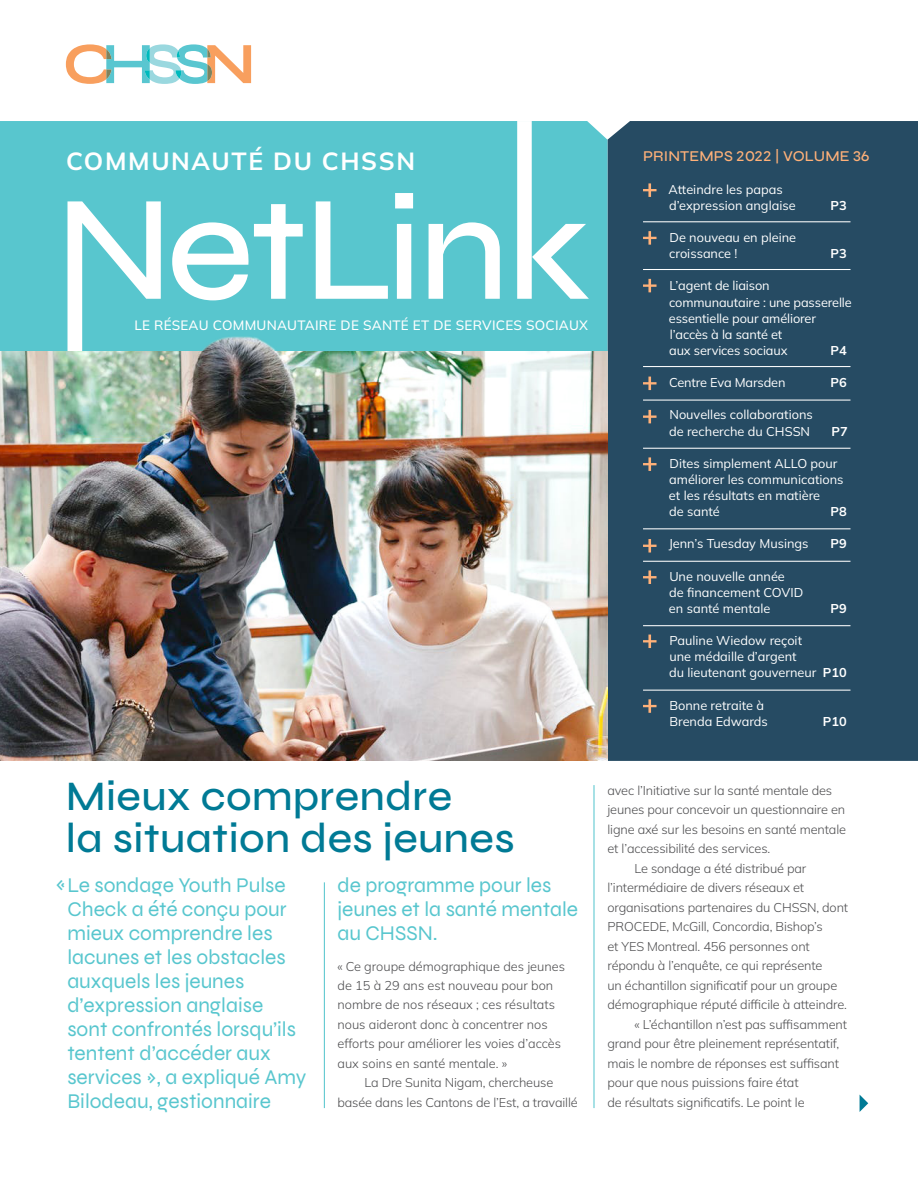
<style>
.page{position:relative;width:918px;height:1188px;background:#fff}
.page>*{position:absolute;margin:0;border:0;box-sizing:border-box;transform-origin:0 0}
.t1{font:500 42px/42px "Syne";letter-spacing:.01em;color:#007a95}
.t2{font:700 24.75px "Mulish";letter-spacing:.065em;color:#fff}
.t3{font:21px/24px "Syne";color:#58c6ce}
.t4{font:500 15px "Syne";letter-spacing:.01em;color:#ffb179}
.t5{font:500 13.5px "Mulish";letter-spacing:.02em;color:#fff}
.t6{font:300 12.75px/19.5px "Mulish";letter-spacing:-.01em;color:#4d4d4f}
.t7{font:12.75px/16.2px "Mulish";color:#fff}
.t8{font:700 12.75px "Mulish";color:#fff}
.s1{font-weight:700}
</style>
<div class="page">
<div style="left:608px;top:121px;width:310px;height:640px;background:#264b63"></div>
<div style="left:0;top:121px;width:608px;height:203px;background:#58c6ce"></div>
<svg style="left:68px;top:121px;width:521px;height:203px;fill:#58c6ce"></svg>
<hr style="left:324px;top:882px;width:1px;height:226px;background:#58c6ce">
<hr style="left:593px;top:785px;width:2px;height:323px;background:#58c6ce">
<svg style="left:643px;top:183px;width:14px;height:14px"></svg>
<svg style="left:643px;top:231px;width:14px;height:14px"></svg>
<svg style="left:643px;top:279px;width:14px;height:13px"></svg>
<svg style="left:643px;top:377px;width:14px;height:13px"></svg>
<svg style="left:643px;top:457px;width:14px;height:14px"></svg>
<svg style="left:643px;top:410px;width:14px;height:13px"></svg>
<svg style="left:643px;top:539px;width:14px;height:14px"></svg>
<svg style="left:643px;top:570px;width:14px;height:14px"></svg>
<svg style="left:643px;top:635px;width:14px;height:13px"></svg>
<svg style="left:643px;top:699px;width:14px;height:14px"></svg>
<hr style="left:643px;top:221px;width:208px;height:1px;background:#fff">
<hr style="left:643px;top:269px;width:208px;height:1px;background:#fff">
<hr style="left:643px;top:366px;width:208px;height:1px;background:#fff">
<hr style="left:643px;top:400px;width:208px;height:1px;background:#fff">
<hr style="left:643px;top:448px;width:208px;height:1px;background:#fff">
<hr style="left:643px;top:528px;width:208px;height:1px;background:#fff">
<hr style="left:643px;top:561px;width:208px;height:1px;background:#fff">
<hr style="left:643px;top:625px;width:208px;height:1px;background:#fff">
<hr style="left:643px;top:690px;width:208px;height:1px;background:#fff">
<svg style="left:860px;top:1095px;width:8px;height:17px"></svg>
<img style="left:0;top:473px;width:608px;height:288px">
<svg style="left:66px;top:44px;width:185px;height:40px"></svg>
<img style="left:0;top:324px;width:608px;height:149px">
<h2 class="t2" style="left:66px;top:144px;width:351px">COMMUNAUTÉ DU CHSSN</h2>
<p class="t5" style="left:134px;top:316px;width:455px">LE RÉSEAU COMMUNAUTAIRE DE SANTÉ ET DE SERVICES SOCIAUX</p>
<p class="t4" style="left:643px;top:147px;width:228px">PRINTEMPS 2022 | VOLUME 36</p>
<p class="t7" style="left:668px;top:181px;width:129px">Atteindre les papas d’expression anglaise</p>
<p class="t8" style="left:831px;top:197px;width:18px">P3</p>
<p class="t7" style="left:669px;top:229px;width:128px">De nouveau en pleine croissance !</p>
<p class="t8" style="left:831px;top:245px;width:18px">P3</p>
<p class="t7" style="left:669px;top:277px;width:184px">L’agent de liaison communautaire : une passerelle essentielle pour améliorer l’accès à la santé et<br>aux services sociaux</p>
<p class="t8" style="left:831px;top:342px;width:18px">P4</p>
<p class="t7" style="left:669px;top:374px;width:118px">Centre Eva Marsden</p>
<p class="t8" style="left:831px;top:374px;width:18px">P6</p>
<p class="t7" style="left:669px;top:407px;width:145px">Nouvelles collaborations de recherche du CHSSN</p>
<p class="t8" style="left:832px;top:422px;width:18px">P7</p>
<p class="t7" style="left:669px;top:455px;width:176px">Dites simplement ALLO pour améliorer les communications et les résultats en matière<br>de santé</p>
<p class="t8" style="left:831px;top:503px;width:18px">P8</p>
<p class="t7" style="left:669px;top:536px;width:141px">Jenn’s Tuesday Musings</p>
<p class="t8" style="left:831px;top:535px;width:18px">P9</p>
<p class="t7" style="left:669px;top:568px;width:136px">Une nouvelle année<br>de financement COVID en santé mentale</p>
<p class="t8" style="left:831px;top:600px;width:18px">P9</p>
<p class="t7" style="left:669px;top:632px;width:179px">Pauline Wiedow reçoit<br>une médaille d’argent<br>du lieutenant gouverneur <span class="s1">P10</span></p>
<p class="t7" style="left:669px;top:697px;width:100px">Bonne retraite à<br>Brenda Edwards</p>
<p class="t8" style="left:823px;top:713px;width:25px">P10</p>
<h1 class="t1" style="left:66px;top:774px;width:450px">Mieux comprendre<br>la situation des jeunes</h1>
<h3 class="t3" style="left:338px;top:873px;width:242px">de programme pour les jeunes et la santé mentale au CHSSN.</h3>
<p class="t6" style="left:338px;top:956px;width:229px">« Ce groupe démographique des jeunes de 15 à 29 ans est nouveau pour bon nombre de nos réseaux ; ces résultats nous aideront donc à concentrer nos efforts pour améliorer les voies d’accès aux soins en santé mentale. »</p>
<p class="t6" style="left:338px;top:1073px;width:242px;text-align:center">La Dre Sunita Nigam, chercheuse<br>basée dans les Cantons de l’Est, a travaillé</p>
<p class="t3" style="left:67px;top:873px;width:241px;text-indent:-11px">«Le sondage Youth Pulse<br>Check a été conçu pour mieux comprendre les lacunes et les obstacles auxquels les jeunes d’expression anglaise sont confrontés lorsqu’ils tentent d’accéder aux services », a expliqué Amy<br>Bilodeau, gestionnaire</p>
<p class="t6" style="left:607px;top:780px;width:226px">avec l’Initiative sur la santé mentale des</p>
<p class="t6" style="left:607px;top:800px;width:239px">jeunes pour concevoir un questionnaire en</p>
<p class="t6" style="left:607px;top:819px;width:240px">ligne axé sur les besoins en santé mentale</p>
<p class="t6" style="left:607px;top:839px;width:164px">et l’accessibilité des services.</p>
<p class="t6" style="left:634px;top:858px;width:173px">Le sondage a été distribué par</p>
<p class="t6" style="left:607px;top:878px;width:198px">l’intermédiaire de divers réseaux et</p>
<p class="t6" style="left:607px;top:897px;width:242px">organisations partenaires du CHSSN, dont</p>
<p class="t6" style="left:607px;top:917px;width:217px">PROCEDE, McGill, Concordia, Bishop’s</p>
<p class="t6" style="left:607px;top:936px;width:204px">et YES Montreal. 456 personnes ont</p>
<p class="t6" style="left:607px;top:956px;width:217px">répondu à l’enquête, ce qui représente</p>
<p class="t6" style="left:607px;top:975px;width:231px">un échantillon significatif pour un groupe</p>
<p class="t6" style="left:607px;top:995px;width:241px">démographique réputé difficile à atteindre.</p>
<p class="t6" style="left:634px;top:1014px;width:214px">« L’échantillon n’est pas suffisamment</p>
<p class="t6" style="left:607px;top:1034px;width:233px">grand pour être pleinement représentatif,</p>
<p class="t6" style="left:607px;top:1053px;width:233px">mais le nombre de réponses est suffisant</p>
<p class="t6" style="left:607px;top:1073px;width:193px">pour que nous puissions faire état</p>
<p class="t6" style="left:607px;top:1092px;width:199px">de résultats significatifs. Le point le</p>
</div>
